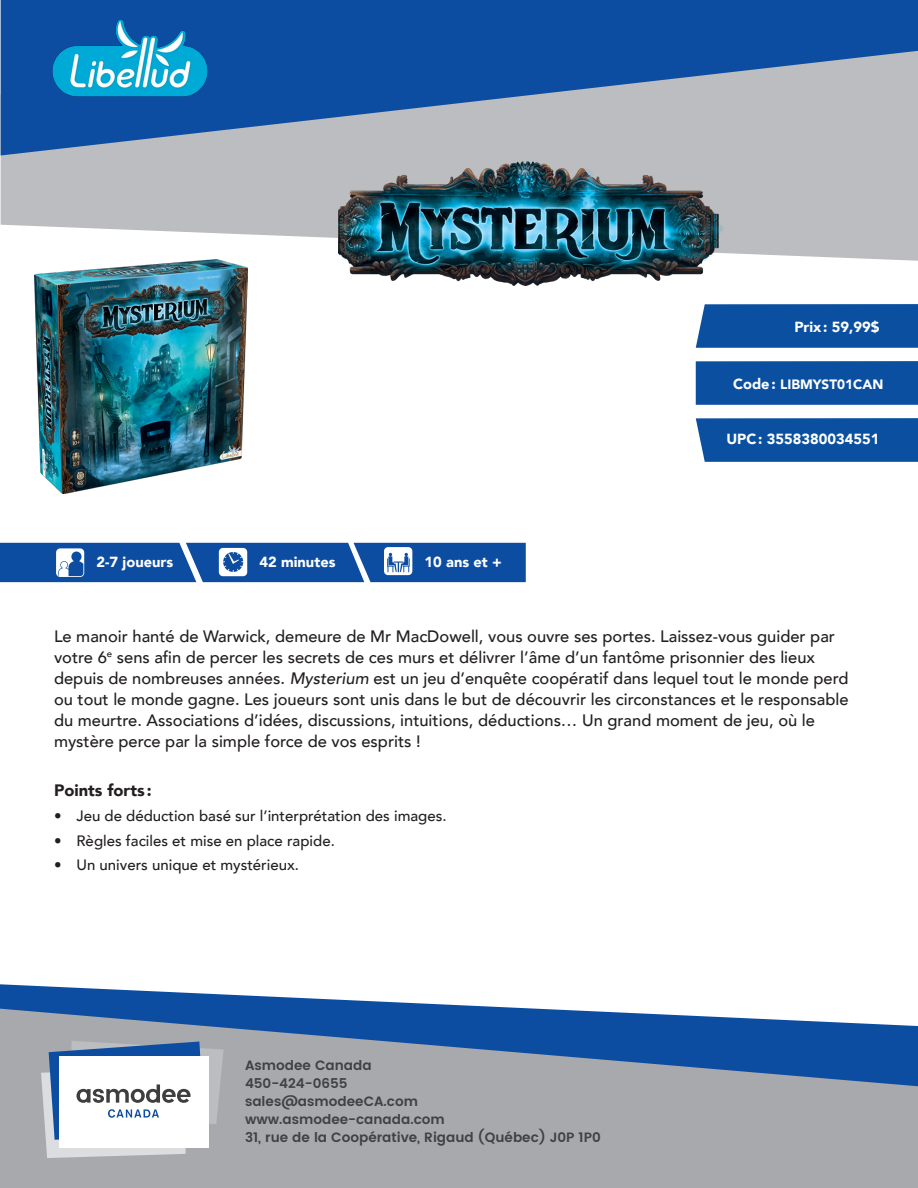
<style>
.page{position:relative;width:918px;height:1188px;background:#fff}
.page>*{position:absolute;margin:0;border:0;box-sizing:border-box;transform-origin:0 0}
.Description_Text{font:500 16.5px/21px "Avenir";color:#231f20}
.Description_Text-2{font:900 16.5px "Avenir";color:#231f20}
.t1{font:500 15px "Avenir";color:#231f20}
.infos{font:900 14.7px "Avenir";color:#fff}
.t2{font:600 13.5px/18px "Poppins";color:#414042}
.infos-2{font:900 13.5px "Avenir";color:#fff}
.s1{font-size:14.7px}
.s2{font-style:italic}
</style>
<div class="page">
<svg style="left:1px;top:156px;width:917px;height:105px;fill:#bcbdc0"></svg>
<svg style="left:0;top:984px;width:498px;height:23px"></svg>
<div style="left:696px;top:304px;width:222px;height:44px;background:#0b50a0"></div>
<div style="left:696px;top:361px;width:222px;height:44px;background:#0b50a0"></div>
<div style="left:696px;top:418px;width:222px;height:44px;background:#0b50a0"></div>
<svg style="left:1px;top:0;width:917px;height:156px;background:#5179ad"></svg>
<svg style="left:0;top:1007px;width:918px;height:181px;background:#8696ac"></svg>
<svg style="left:41px;top:1041px;width:183px;height:117px"></svg>
<img style="left:36px;top:4px;width:187px;height:109px">
<img style="left:35px;top:260px;width:213px;height:233px">
<img style="left:338px;top:159px;width:386px;height:126px">
<svg style="left:0;top:543px;width:526px;height:39px;background:#255eaa"></svg>
<p class="infos" style="left:794px;top:314px;width:87px">Prix: 59,99$</p>
<p class="infos-2" style="left:733px;top:373px;width:152px"><span class="s1">Code:</span> LIBMYST01CAN</p>
<p class="infos" style="left:97px;top:549px;width:78px">2-7 joueurs</p>
<p class="infos" style="left:259px;top:549px;width:78px">42 minutes</p>
<p class="infos" style="left:425px;top:549px;width:79px">10 ans et +</p>
<p class="infos" style="left:726px;top:426px;width:155px">UPC: 3558380034551</p>
<p class="Description_Text" style="left:54px;top:625px;width:796px">Le manoir hanté de Warwick, demeure de Mr MacDowell, vous ouvre ses portes. Laissez-vous guider par votre 6<sup>e</sup> sens afin de percer les secrets de ces murs et délivrer l’âme d’un fantôme prisonnier des lieux depuis de nombreuses années. <span class="s2">Mysterium</span> est un jeu d’enquête coopératif dans lequel tout le monde perd ou tout le monde gagne. Les joueurs sont unis dans le but de découvrir les circonstances et le responsable du meurtre. Associations d’idées, discussions, intuitions, déductions… Un grand moment de jeu, où le mystère perce par la simple force de vos esprits !</p>
<p class="Description_Text-2" style="left:54px;top:776px;width:99px">Points forts :</p>
<p class="t1" style="left:54px;top:803px;width:394px">• Jeu de déduction basé sur l’interprétation des images.</p>
<p class="t1" style="left:54px;top:827px;width:282px">• Règles faciles et mise en place rapide.</p>
<p class="t1" style="left:54px;top:852px;width:247px">• Un univers unique et mystérieux.</p>
<p class="t2" style="left:245px;top:1057px;width:357px">Asmodee Canada<br>450-424-0655<br>sales@asmodeeCA.com www.asmodee-canada.com<br>31, rue de la Coopérative, Rigaud (Québec) J0P 1P0</p>
</div>
